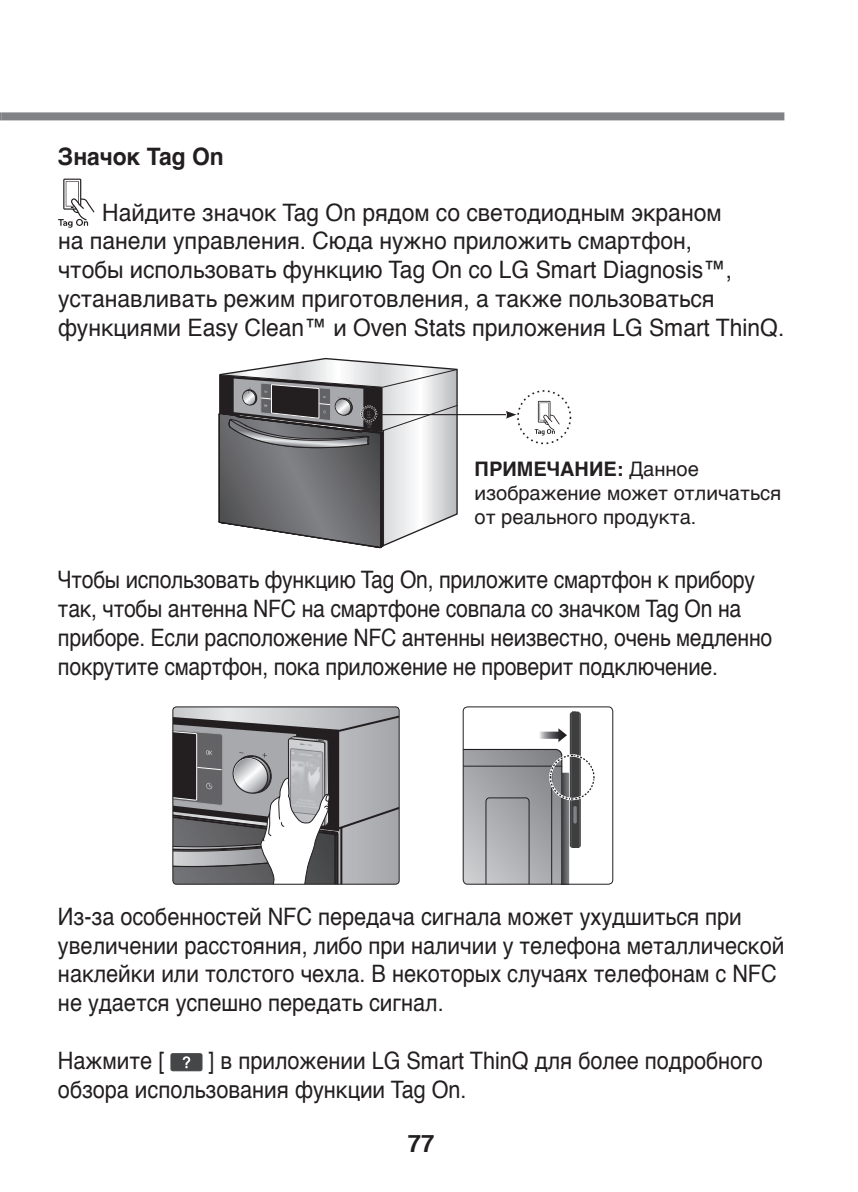
<style>
.page{position:relative;width:858px;height:1192px;background:#fff}
.page>*{position:absolute;margin:0;border:0;box-sizing:border-box;transform-origin:0 0}
.t1{font:24px/28.8px "Helvetica";color:#231f20;scale:.9 1}
.t2{font:24px/28.8px "Helvetica";color:#231f20;scale:.95 1}
.t3{font:24px/28.8px "Helvetica";color:#231f20;scale:.88 1}
.t4{font:700 24px "Helvetica";color:#231f20;scale:.95 1}
.t5{font:700 24px "Helvetica";color:#231f20}
.t6{font:20px/24px "Helvetica";color:#231f20}
.s1{font-weight:700}
</style>
<div class="page">
<div style="left:1px;top:112px;width:783px;height:8px;background:#808285"></div>
<svg style="left:58px;top:179px;width:36px;height:49px"></svg>
<svg style="left:170px;top:1052px;width:32px;height:19px"></svg>
<div style="left:171px;top:1053px;width:31px;height:17px;background:#454647;border-radius:2px"></div>
<svg style="left:182px;top:1056px;width:8px;height:12px"></svg>
<svg style="left:219px;top:358px;width:239px;height:189px"></svg>
<hr style="left:376px;top:413px;width:134px;height:3px;background:#fff">
<hr style="left:376px;top:414px;width:134px;height:1px;background:#231f20">
<svg style="left:503px;top:411px;width:14px;height:8px"></svg>
<svg style="left:534px;top:401px;width:25px;height:34px"></svg>
<div style="left:517px;top:390px;width:54px;height:54px;border:2px dashed #231f20;border-radius:50%"></div>
<svg style="left:219px;top:375px;width:164px;height:173px;background:#757578"></svg>
<svg style="left:464px;top:712px;width:131px;height:170px"></svg>
<div style="left:462px;top:706px;width:150px;height:178px;border:1px solid #231f20;border-radius:4px"></div>
<svg style="left:173px;top:706px;width:226px;height:178px;background:#959597"></svg>
<div style="left:172px;top:706px;width:227px;height:178px;border:1px solid #231f20;border-radius:4px"></div>
<p class="t4" style="left:58px;top:138px;width:176px">Значок Tag On</p>
<p class="t2" style="left:58px;top:198px;width:765px;text-indent:44px">Найдите значок Tag On рядом со светодиодным экраном<br>на панели управления. Сюда нужно приложить смартфон,<br>чтобы использовать функцию Tag On со LG Smart Diagnosis™, устанавливать режим приготовления, а также пользоваться функциями Easy Clean™ и Oven Stats приложения LG Smart ThinQ.</p>
<p class="t6" style="left:474px;top:457px;width:308px"><span class="s1">ПРИМЕЧАНИЕ:</span> Данное изображение может отличаться от реального продукта.</p>
<p class="t3" style="left:58px;top:566px;width:812px">Чтобы использовать функцию Tag On, приложите смартфон к прибору так, чтобы антенна NFC на смартфоне совпала со значком Tag On на приборе. Если расположение NFC антенны неизвестно, очень медленно покрутите смартфон, пока приложение не проверит подключение.</p>
<p class="t1" style="left:58px;top:902px;width:808px">Из-за особенностей NFC передача сигнала может ухудшиться при увеличении расстояния, либо при наличии у телефона металлической наклейки или толстого чехла. В некоторых случаях телефонам с NFC не удается успешно передать сигнал.</p>
<p class="t1" style="left:58px;top:1046px;width:120px">Нажмите [</p>
<p class="t1" style="left:58px;top:1046px;width:784px;text-indent:150px">] в приложении LG Smart ThinQ для более подробного обзора использования функции Tag On.</p>
<p class="t5" style="left:407px;top:1124px;width:28px">77</p>
</div>
